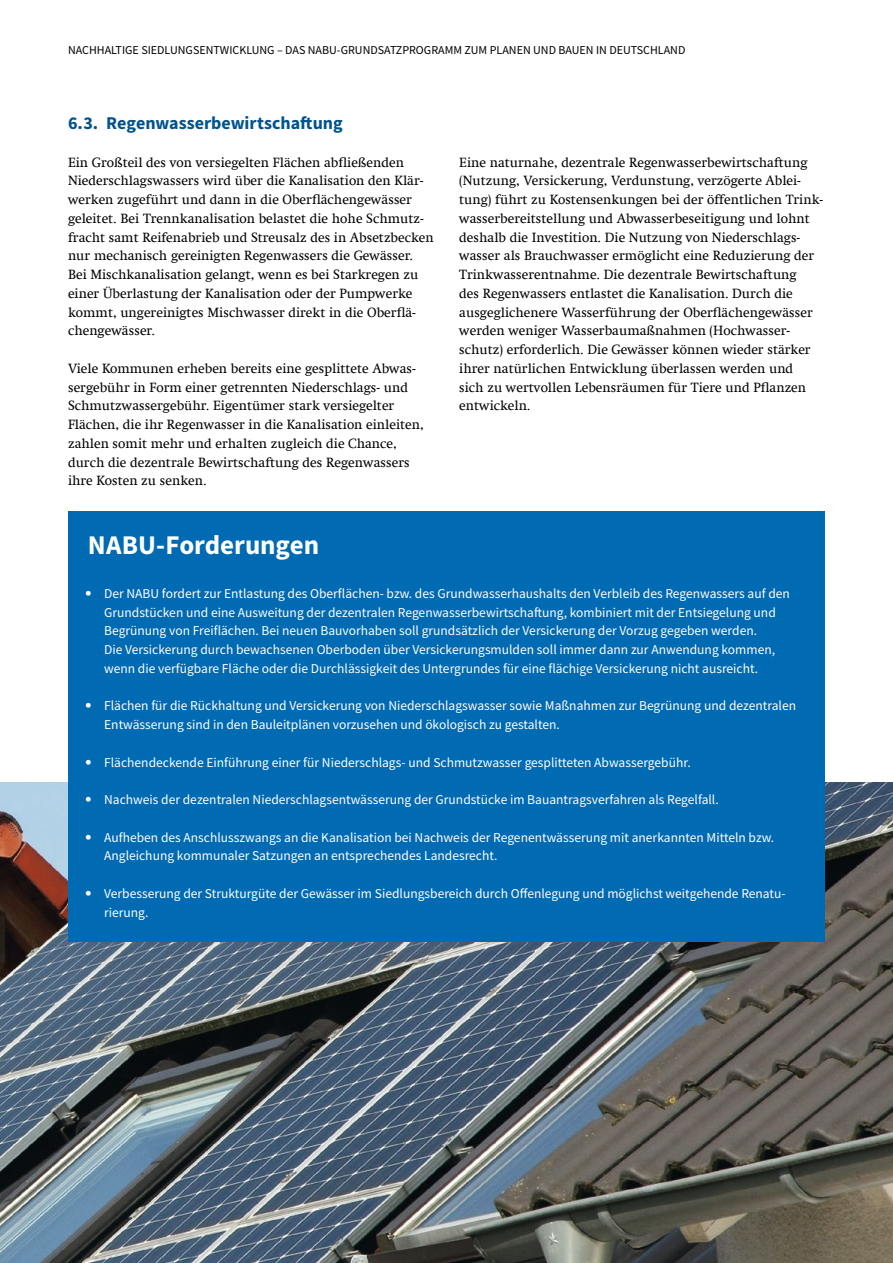
<style>
.page{position:relative;width:893px;height:1263px;background:#fff}
.page>*{position:absolute;margin:0;border:0;box-sizing:border-box;transform-origin:0 0}
.t1{font:700 27px "Source Sans Pro";letter-spacing:-.005em;color:#fff}
.t2{font:700 18px "Source Sans Pro";color:#00538d}
.t3{font:13.5px/18.8px "Swift Com";color:#000}
.t4{font:13.5px/18.8px "Source Sans Pro";color:#fff}
.t5{font:12px "Source Sans Pro";color:#000}
.s1{font-family:"Swift Com"}
</style>
<div class="page">
<img style="left:0;top:782px;width:893px;height:481px">
<div style="left:68px;top:511px;width:757px;height:430px;background:#006ab3"></div>
<p class="t5" style="left:68px;top:42px;width:619px">Nachhaltige Siedlungsentwicklung – Das NABU-Grun dsatzprogramm zum Plan en un d Bauen in Deutschlan d</p>
<h2 class="t2" style="left:68px;top:111px;width:276px">6.3. Regenwasserbewirtschaftung</h2>
<p class="t3" style="left:68px;top:153px;width:367px">Ein Großteil des von versiegelten Flächen abfließenden Niederschlagswassers wird über die Kanalisation den Klär&shy;werken zugeführt und dann in die Oberflächengewässer geleitet. Bei Trennkanalisation belastet die hohe Schmutz&shy;fracht samt Reifenabrieb und Streusalz des in Absetzbecken nur mechanisch gereinigten Regenwassers die Gewässer.<br>Bei Mischkanalisation gelangt, wenn es bei Starkregen zu einer Überlastung der Kanalisation oder der Pumpwerke kommt, ungereinigtes Mischwasser direkt in die Oberflä&shy;chengewässer.</p>
<p class="t3" style="left:68px;top:359px;width:357px">Viele Kommunen erheben bereits eine gesplittete Abwas&shy;sergebühr in Form einer getrennten Niederschlags- und Schmutzwassergebühr. Eigentümer stark versiegelter Flächen, die ihr Regenwasser in die Kanalisation einleiten, zahlen somit mehr und erhalten zugleich die Chance, durch die dezentrale Bewirtschaftung des Regenwassers ihre Kosten zu senken.</p>
<p class="t3" style="left:459px;top:153px;width:365px">Eine naturnahe, dezentrale Regenwasserbewirtschaftung (Nutzung, Versickerung, Verdunstung, verzögerte Ablei&shy;tung) führt zu Kostensenkungen bei der öffentlichen Trink&shy;wasserbereitstellung und Abwasserbeseitigung und lohnt deshalb die Investition. Die Nutzung von Niederschlags&shy;wasser als Brauchwasser ermöglicht eine Reduzierung der Trinkwasserentnahme. Die dezentrale Bewirtschaftung<br>des Regenwassers entlastet die Kanalisation. Durch die ausgeglichenere Wasserführung der Oberflächengewässer werden weniger Wasserbaumaßnahmen (Hochwasser&shy;schutz) erforderlich. Die Gewässer können wieder stärker ihrer natürlichen Entwicklung überlassen werden und<br>sich zu wertvollen Lebensräumen für Tiere und Pflanzen entwickeln.</p>
<h1 class="t1" style="left:88px;top:526px;width:233px">NABU-Forderungen</h1>
<p class="t4" style="left:104px;top:584px;width:687px;text-indent:-19px"><span class="s1">•</span> Der NABU fordert zur Entlastung des Oberflächen- bzw. des Grundwasserhaushalts den Verbleib des Regenwassers auf den Grundstücken und eine Ausweitung der dezentralen Regenwasserbewirtschaftung, kombiniert mit der Entsiegelung und Begrünung von Freiflächen. Bei neuen Bauvorhaben soll grundsätzlich der Versickerung der Vorzug gegeben werden.<br>Die Versickerung durch bewachsenen Oberboden über Versickerungsmulden soll immer dann zur Anwendung kommen, wenn die verfügbare Fläche oder die Durchlässigkeit des Untergrundes für eine flächige Versickerung nicht ausreicht.</p>
<p class="t4" style="left:104px;top:696px;width:693px;text-indent:-19px"><span class="s1">•</span> Flächen für die Rückhaltung und Versickerung von Niederschlagswasser sowie Maßnahmen zur Begrünung und dezentralen<br>Entwässerung sind in den Bauleitplänen vorzusehen und ökologisch zu gestalten.</p>
<p class="t4" style="left:85px;top:753px;width:607px"><span class="s1">•</span> Flächendeckende Einführung einer für Niederschlags- und Schmutzwasser gesplitteten Abwassergebühr.</p>
<p class="t4" style="left:85px;top:790px;width:635px"><span class="s1">•</span> Nachweis der dezentralen Niederschlagsentwässerung der Grundstücke im Bauantragsverfahren als Regelfall.</p>
<p class="t4" style="left:104px;top:828px;width:672px;text-indent:-19px"><span class="s1">•</span> Aufheben des Anschlusszwangs an die Kanalisation bei Nachweis der Regenentwässerung mit anerkannten Mitteln bzw.<br>Angleichung kommunaler Satzungen an entsprechendes Landesrecht.</p>
<p class="t4" style="left:104px;top:884px;width:683px;text-indent:-19px"><span class="s1">•</span> Verbesserung der Strukturgüte der Gewässer im Siedlungsbereich durch Offenlegung und möglichst weitgehende Renatu&shy;rierung.</p>
</div>
